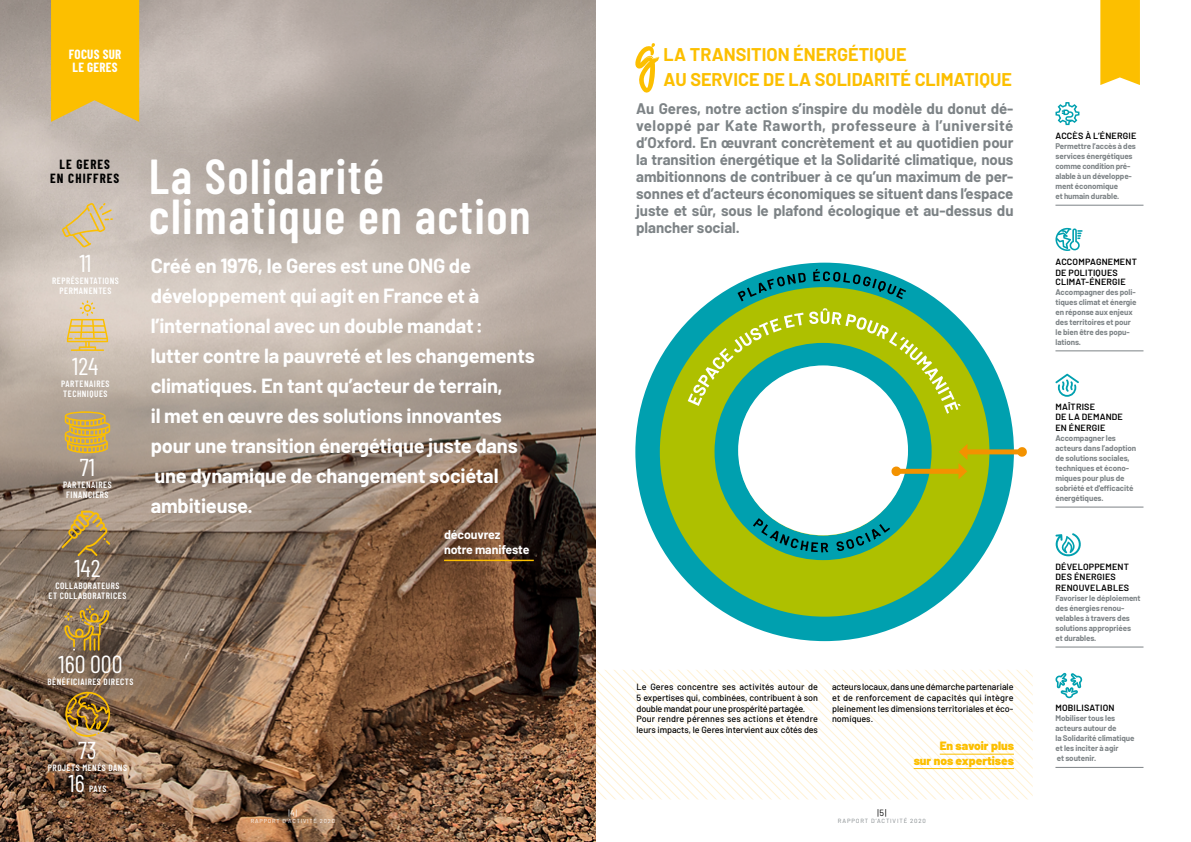
<style>
.page{position:relative;width:1191px;height:842px;background:#fff}
.page>*{position:absolute;margin:0;border:0;box-sizing:border-box;transform-origin:0 0}
.grand_titre{font:600 49px/40px "Barlow Condensed";letter-spacing:.03em;color:#fff}
.body{font:24.4px "Barlow Condensed";color:#fff}
.Chaponew{font:700 20px/30px "Barlow";letter-spacing:-.01em;color:#fff}
.t1{font:700 18px/25px "Barlow";color:#fcbf00}
.Chaponew-2{font:700 15px/17px "Barlow";letter-spacing:-.005em;color:#7d8386;text-align:justify}
.grand_titre-2{font:700 13px/14px "Barlow Condensed";letter-spacing:.08em;color:#000;text-align:center}
.grand_titre-3{font:700 13px/13px "Barlow Condensed";letter-spacing:.02em;color:#fff}
.body-2{font:700 12.4px/14.6px "Barlow";letter-spacing:-.01em;color:#fff}
.t2{font:900 12px/14.4px "Barlow";color:#fcbf00;text-align:right}
.body-3{font:600 9.2px/9.9px "Barlow Condensed";letter-spacing:.055em;color:#fff;text-align:center}
.body-4{font:500 9px/10.8px "Barlow";letter-spacing:-.01em;color:#000;text-align:justify}
.body-5{font:600 9px/10.8px "Barlow";letter-spacing:.02em;color:#000}
.surtitre{font:9px "Barlow Condensed";color:#000}
.surtitre-2{font:8.6px "Barlow Condensed";color:#fff}
.body-6{font:700 8px/10px "Barlow";letter-spacing:-.01em;color:#7d8386}
.surtitre-3{font:6px "Barlow";letter-spacing:.14em;color:#7d8386}
.surtitre-4{font:5.7px "Barlow";letter-spacing:.14em;color:#fff}
.s1{font-family:"Barlow"}
</style>
<div class="page">
<svg style="left:595px;top:670px;width:437px;height:129px"></svg>
<img style="left:0;top:0;width:595px;height:842px">
<svg style="left:1055px;top:228px;width:27px;height:23px"></svg>
<svg style="left:1055px;top:673px;width:27px;height:25px"></svg>
<hr style="left:1055px;top:507px;width:88px;height:1px;background:#7d8386">
<hr style="left:1055px;top:767px;width:88px;height:1px;background:#7d8386">
<hr style="left:1055px;top:351px;width:88px;height:1px;background:#7d8386">
<svg style="left:1055px;top:374px;width:24px;height:23px"></svg>
<svg style="left:1055px;top:533px;width:26px;height:23px"></svg>
<hr style="left:1055px;top:647px;width:88px;height:1px;background:#7d8386">
<svg style="left:1055px;top:102px;width:24px;height:23px"></svg>
<hr style="left:1055px;top:205px;width:88px;height:1px;background:#7d8386">
<hr style="left:444px;top:560px;width:90px;height:1px;background:#fcbf00">
<svg style="left:653px;top:283px;width:341px;height:341px;fill:#aec000"></svg>
<div style="left:635px;top:263px;width:379px;height:378px;border:24px solid #00a0af;border-radius:50%"></div>
<div style="left:714px;top:343px;width:217px;height:217px;border:24px solid #00a0af;border-radius:50%"></div>
<hr style="left:939px;top:754px;width:75px;height:1px;background:#fcbf00">
<hr style="left:913px;top:768px;width:101px;height:1px;background:#fcbf00">
<svg style="left:51px;top:0;width:88px;height:122px"></svg>
<svg style="left:1100px;top:0;width:40px;height:85px"></svg>
<svg style="left:753px;top:518px;width:137px;height:34px"></svg>
<svg style="left:737px;top:269px;width:169px;height:32px"></svg>
<svg style="left:687px;top:308px;width:273px;height:106px"></svg>
<div style="left:738px;top:365px;width:170px;height:170px;background:#fff;border-radius:50%"></div>
<svg style="left:635px;top:43px;width:24px;height:50px"></svg>
<div style="left:896px;top:469px;width:65px;height:5px;background:#f39200"></div>
<svg style="left:891px;top:466px;width:10px;height:11px"></svg>
<div style="left:964px;top:449px;width:58px;height:5px;background:#f39200"></div>
<svg style="left:958px;top:444px;width:9px;height:35px"></svg>
<svg style="left:1016px;top:447px;width:11px;height:10px"></svg>
<svg style="left:61px;top:511px;width:49px;height:45px"></svg>
<svg style="left:67px;top:300px;width:41px;height:51px"></svg>
<svg style="left:65px;top:691px;width:46px;height:46px"></svg>
<svg style="left:65px;top:411px;width:45px;height:42px"></svg>
<svg style="left:64px;top:605px;width:45px;height:46px"></svg>
<svg style="left:62px;top:203px;width:51px;height:45px"></svg>
<p class="grand_titre-3" style="left:69px;top:47px;width:54px">FOCUS SUR<br>LE GERES</p>
<p class="t1" style="left:663px;top:41px;width:350px">LA TRANSITION ÉNERGÉTIQUE<br>AU SERVICE DE LA SOLIDARITÉ CLIMATIQUE</p>
<p class="grand_titre-2" style="left:50px;top:157px;width:71px">LE GERES<br>EN CHIFFRES</p>
<p class="body" style="left:79px;top:246px;width:13px">11</p>
<p class="body-3" style="left:52px;top:275px;width:68px">REPRÉSENTATIONS<br>PERMANENTES</p>
<p class="body" style="left:72px;top:349px;width:28px">124</p>
<p class="body-3" style="left:61px;top:378px;width:50px;text-align:left">PARTENAIRES<br>TECHNIQUES</p>
<p class="body" style="left:80px;top:449px;width:17px">71</p>
<p class="body-3" style="left:63px;top:479px;width:50px">PARTENAIRES<br>FINANCIERS</p>
<p class="body" style="left:74px;top:550px;width:28px">142</p>
<p class="body-3" style="left:49px;top:580px;width:79px">COLLABORATEURS<br>ET COLLABORATRICES</p>
<p class="grand_titre" style="left:149px;top:153px;width:383px">La Solidarité climatique en action</p>
<p class="Chaponew" style="left:151px;top:249px;width:385px">Créé en 1976, le Geres est une ONG de développement qui agit en France et à l’international avec un double mandat: lutter contre la pauvreté et les changements climatiques. En tant qu’acteur de terrain,<br>il met en œuvre des solutions innovantes pour une transition énergétique juste dans une dynamique de changement sociétal ambitieuse.</p>
<p class="body-2" style="left:444px;top:526px;width:87px">découvrez notre manifeste</p>
<p class="body" style="left:59px;top:647px;width:65px">160 000</p>
<p class="body-3" style="left:48px;top:676px;width:87px">BÉNÉFICIAIRES DIRECTS</p>
<p class="body" style="left:78px;top:732px;width:20px">73</p>
<p class="body-3" style="left:48px;top:762px;width:80px">PROJETS MENÉS DANS</p>
<p class="body" style="left:69px;top:766px;width:18px">16</p>
<p class="body-3" style="left:89px;top:783px;width:19px">PAYS</p>
<p class="surtitre-2" style="left:288px;top:806px;width:10px">|<span class="s1">4</span>|</p>
<p class="surtitre-4" style="left:251px;top:816px;width:86px">RAPPORT D’ACTIVITÉ 2020</p>
<p class="Chaponew-2" style="left:636px;top:99px;width:379px">Au Geres, notre action s’inspire du modèle du donut dé&shy;veloppé par Kate Raworth, professeure à l’université d’Oxford. En œuvrant concrètement et au quotidien pour la transition énergétique et la Solidarité climatique, nous ambitionnons de contribuer à ce qu’un maximum de per&shy;sonnes et d’acteurs économiques se situent dans l’espace juste et sûr, sous le plafond écologique et au-dessus du plancher social.</p>
<p class="body-4" style="left:636px;top:681px;width:183px">Le Geres concentre ses activités autour de 5 expertises qui, combinées, contribuent à son double mandat pour une prospérité partagée.</p>
<p class="body-4" style="left:636px;top:713px;width:183px">Pour rendre pérennes ses actions et étendre leurs impacts, le Geres intervient aux côtés des</p>
<p class="body-4" style="left:832px;top:681px;width:183px">acteurs locaux, dans une démarche partenariale et de renforcement de capacités qui intègre pleinement les dimensions territoriales et éco&shy;nomiques.</p>
<p class="t2" style="left:913px;top:738px;width:102px">En savoir plus<br>sur nos expertises</p>
<p class="surtitre" style="left:877px;top:806px;width:10px">|<span class="s1">5</span>|</p>
<p class="surtitre-3" style="left:838px;top:816px;width:90px">RAPPORT D’ACTIVITÉ 2020</p>
<p class="body-5" style="left:1055px;top:130px;width:82px">ACCÈS À L’ÉNERGIE</p>
<p class="body-6" style="left:1055px;top:141px;width:82px">Permettre l’accès à des services énergétiques comme condition pré&shy;alable à un développe&shy;ment économique<br>et humain durable.</p>
<p class="body-5" style="left:1055px;top:256px;width:83px">ACCOMPAGNEMENT<br>DE POLITIQUES</p>
<p class="body-5" style="left:1055px;top:276px;width:72px">CLIMAT-ÉNERGIE</p>
<p class="body-6" style="left:1055px;top:286px;width:83px">Accompagner des poli&shy;tiques climat et énergie en réponse aux enjeux des territoires et pour le bien être des popu&shy;lations.</p>
<p class="body-5" style="left:1055px;top:400px;width:69px">MAÎTRISE<br>DE LA DEMANDE<br>EN ÉNERGIE</p>
<p class="body-6" style="left:1055px;top:433px;width:82px">Accompagner les acteurs dans l’adoption de solutions sociales, techniques et écono&shy;miques pour plus de sobriété et d'efficacité énergétiques.</p>
<p class="body-5" style="left:1055px;top:560px;width:75px">DÉVELOPPEMENT<br>DES ÉNERGIES<br>RENOUVELABLES</p>
<p class="body-6" style="left:1055px;top:593px;width:87px">Favoriser le déploiement des énergies renou&shy;velables à travers des solutions appropriées<br>et durables.</p>
<p class="body-5" style="left:1055px;top:702px;width:61px">MOBILISATION</p>
<p class="body-6" style="left:1055px;top:713px;width:81px">Mobiliser tous les acteurs autour de<br>la Solidarité climatique et les inciter à agir<br>et soutenir.</p>
</div>
